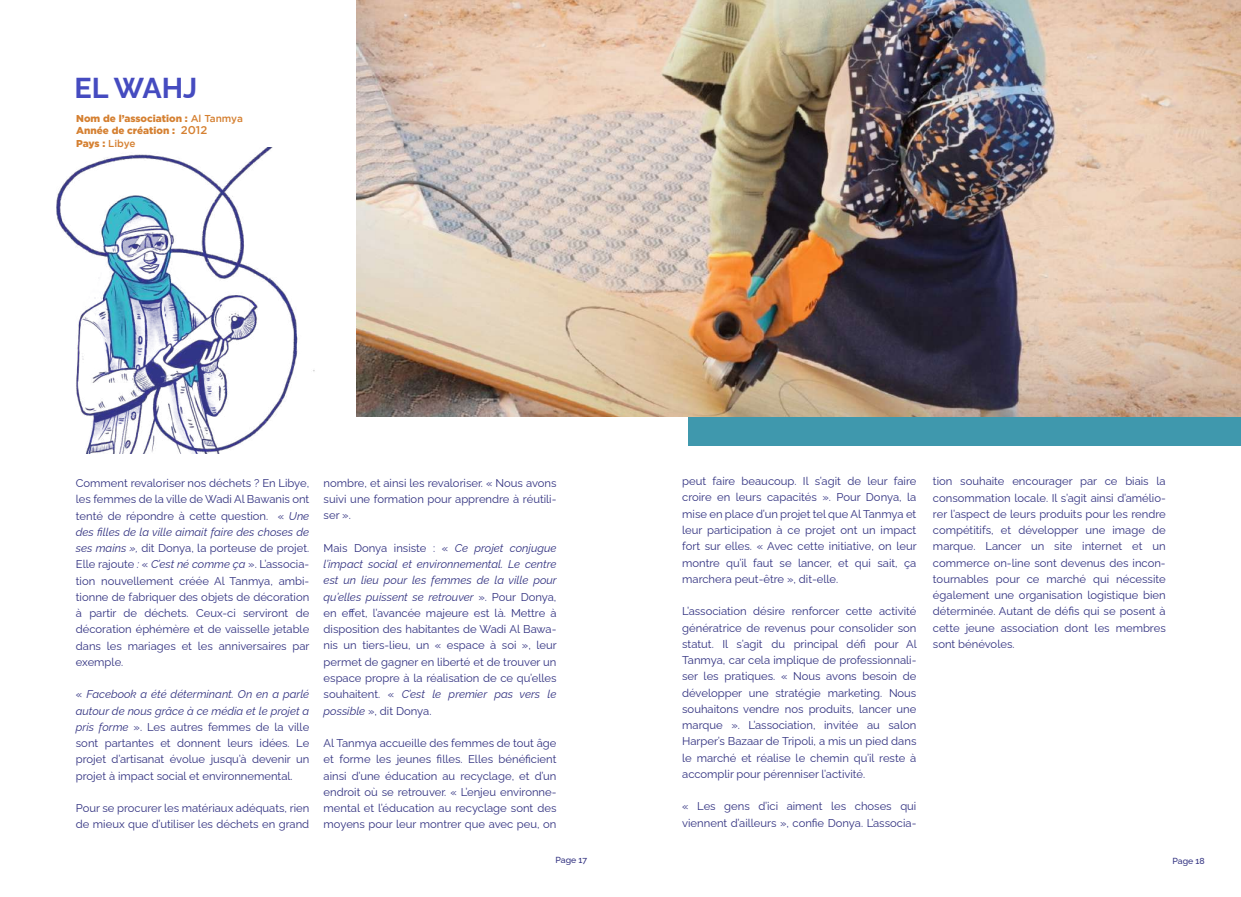
<style>
.page{position:relative;width:1241px;height:897px;background:#fff}
.page>*{position:absolute;margin:0;border:0;box-sizing:border-box;transform-origin:0 0}
.t1{font:100 28.75px "Raleway";color:#454bc0}
.t2{font:100 11.25px/16.2px "Raleway";color:#313180;text-align:justify}
.t3{font:900 10px/12.5px "Gotham";color:#d58031}
.t4{font:100 8.75px "Raleway";color:#313180}
.s1{font-weight:500}
.s2{font-weight:500;font-size:11.25px}
.s3{font-style:italic}
</style>
<div class="page">
<div style="left:688px;top:72px;width:552px;height:373px;background:#3f98ad"></div>
<img style="left:57px;top:147px;width:258px;height:307px">
<img style="left:356px;top:0;width:884px;height:417px">
<h1 class="t1" style="left:75px;top:65px;width:124px">EL WAHJ</h1>
<p class="t3" style="left:76px;top:111px;width:168px">Nom de l’association : <span class="s1">Al Tanmya<br></span>Année de création : <span class="s2">2012<br></span>Pays : <span class="s1">Libye</span></p>
<p class="t2" style="left:76px;top:473px;width:235px">Comment revaloriser nos déchets ? En Libye, les femmes de la ville de Wadi Al Bawanis ont tenté de répondre à cette question. « <span class="s3">Une des filles de la ville aimait faire des choses de ses mains »,</span> dit Donya, la porteuse de projet.<br>Elle rajoute <span class="s3">:</span> « <span class="s3">C’est né comme ça</span> ». L’associa&shy;tion nouvellement créée Al Tanmya, ambi&shy;tionne de fabriquer des objets de décoration à partir de déchets. Ceux-ci serviront de décoration éphémère et de vaisselle jetable dans les mariages et les anniversaires par exemple.</p>
<p class="t2" style="left:76px;top:685px;width:235px">« <span class="s3">Facebook a été déterminant. On en a parlé autour de nous grâce à ce média et le projet a pris forme</span> ». Les autres femmes de la ville sont partantes et donnent leurs idées. Le projet d’artisanat évolue jusqu’à devenir un projet à impact social et environnemental.</p>
<p class="t2" style="left:76px;top:798px;width:235px">Pour se procurer les matériaux adéquats, rien de mieux que d’utiliser les déchets en grand</p>
<p class="t2" style="left:323px;top:473px;width:234px">nombre, et ainsi les revaloriser. « Nous avons suivi une formation pour apprendre à réutili&shy;ser ».</p>
<p class="t2" style="left:323px;top:538px;width:234px">Mais Donya insiste : « <span class="s3">Ce projet conjugue l’impact social et environnemental. Le centre est un lieu pour les femmes de la ville pour qu’elles puissent se retrouver</span> ». Pour Donya, en effet, l’avancée majeure est là. Mettre à disposition des habitantes de Wadi Al Bawa&shy;nis un tiers-lieu, un « espace à soi », leur permet de gagner en liberté et de trouver un espace propre à la réalisation de ce qu’elles souhaitent. « <span class="s3">C’est le premier pas vers le possible</span> », dit Donya.</p>
<p class="t2" style="left:323px;top:733px;width:234px">Al Tanmya accueille des femmes de tout âge et forme les jeunes filles. Elles bénéficient ainsi d’une éducation au recyclage, et d’un endroit où se retrouver. « L’enjeu environne&shy;mental et l’éducation au recyclage sont des moyens pour leur montrer que avec peu, on</p>
<p class="t2" style="left:682px;top:472px;width:236px">peut faire beaucoup. Il s’agit de leur faire croire en leurs capacités ». Pour Donya, la mise en place d’un projet tel que Al Tanmya et leur participation à ce projet ont un impact fort sur elles. « Avec cette initiative, on leur montre qu’il faut se lancer, et qui sait, ça marchera peut-être », dit-elle.</p>
<p class="t2" style="left:682px;top:602px;width:236px">L’association désire renforcer cette activité génératrice de revenus pour consolider son statut. Il s’agit du principal défi pour Al Tanmya, car cela implique de professionnali&shy;ser les pratiques. « Nous avons besoin de développer une stratégie marketing. Nous souhaitons vendre nos produits, lancer une marque ». L’association, invitée au salon Harper’s Bazaar de Tripoli, a mis un pied dans le marché et réalise le chemin qu’il reste à accomplir pour pérenniser l’activité.</p>
<p class="t2" style="left:682px;top:797px;width:236px">« Les gens d’ici aiment les choses qui viennent d’ailleurs », confie Donya. L’associa-</p>
<p class="t2" style="left:932px;top:472px;width:234px">tion souhaite encourager par ce biais la consommation locale. Il s’agit ainsi d’amélio&shy;rer l’aspect de leurs produits pour les rendre compétitifs, et développer une image de marque. Lancer un site internet et un commerce on-line sont devenus des incon&shy;tournables pour ce marché qui nécessite également une organisation logistique bien déterminée. Autant de défis qui se posent à cette jeune association dont les membres sont bénévoles.</p>
<p class="t4" style="left:555px;top:853px;width:33px">Page 17</p>
<p class="t4" style="left:1172px;top:853px;width:34px">Page 18</p>
</div>
